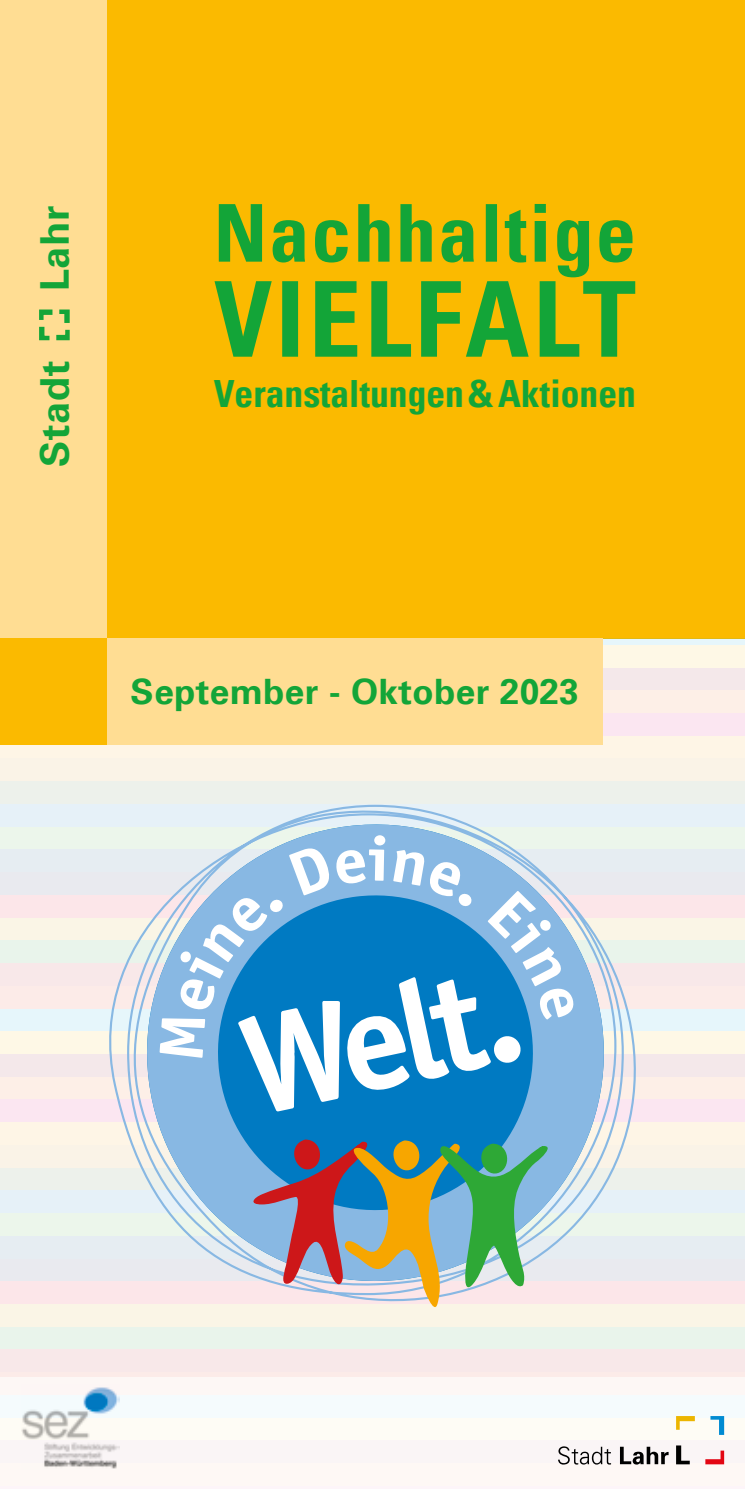
<style>
.page{position:relative;width:745px;height:1489px;background:#fff}
.page>*{position:absolute;margin:0;border:0;box-sizing:border-box;transform-origin:0 0}
.t1{font:700 condensed 105px "Univers";letter-spacing:.035em;color:#13a538}
.t2{font:700 condensed 80px "Univers";letter-spacing:.025em;color:#13a538}
.t3{font:700 39.5px "Univers";letter-spacing:.02em;color:#13a538}
.t4{font:700 condensed 37.5px "Univers";color:#13a538}
.t5{font:700 35px "Univers";letter-spacing:.01em;color:#13a538}
</style>
<div class="page">
<div style="left:1px;top:0;width:743px;height:638px;background:#fbba00"></div>
<div style="left:0;top:638px;width:744px;height:7px;background:#e6f6fb"></div>
<div style="left:0;top:645px;width:744px;height:22px;background:#fef8e6"></div>
<div style="left:0;top:667px;width:744px;height:23px;background:#f4e8ea"></div>
<div style="left:0;top:690px;width:744px;height:23px;background:#fdefe7"></div>
<div style="left:0;top:713px;width:744px;height:22px;background:#fbe6f1"></div>
<div style="left:0;top:735px;width:744px;height:23px;background:#fef5e6"></div>
<div style="left:0;top:758px;width:744px;height:23px;background:#faf3e7"></div>
<div style="left:0;top:781px;width:744px;height:23px;background:#edf1eb"></div>
<div style="left:0;top:804px;width:744px;height:22px;background:#e6f1f8"></div>
<div style="left:0;top:826px;width:744px;height:23px;background:#ecf6eb"></div>
<div style="left:0;top:849px;width:744px;height:23px;background:#e6edf2"></div>
<div style="left:0;top:872px;width:744px;height:23px;background:#e9eaef"></div>
<div style="left:0;top:895px;width:744px;height:22px;background:#fce6e9"></div>
<div style="left:0;top:917px;width:744px;height:23px;background:#faf5e6"></div>
<div style="left:0;top:940px;width:744px;height:23px;background:#e9f4eb"></div>
<div style="left:0;top:963px;width:744px;height:22px;background:#f8e8e9"></div>
<div style="left:0;top:985px;width:744px;height:23px;background:#fcebe8"></div>
<div style="left:0;top:1008px;width:744px;height:23px;background:#e6f6fb"></div>
<div style="left:0;top:1031px;width:744px;height:23px;background:#fef8e6"></div>
<div style="left:0;top:1054px;width:744px;height:22px;background:#f4e8ea"></div>
<div style="left:0;top:1076px;width:744px;height:23px;background:#fdefe7"></div>
<div style="left:0;top:1099px;width:744px;height:23px;background:#fbe6f1"></div>
<div style="left:0;top:1122px;width:744px;height:22px;background:#fef5e6"></div>
<div style="left:0;top:1144px;width:744px;height:23px;background:#faf3e7"></div>
<div style="left:0;top:1167px;width:744px;height:23px;background:#edf1eb"></div>
<div style="left:0;top:1190px;width:744px;height:23px;background:#e6f1f8"></div>
<div style="left:0;top:1213px;width:744px;height:22px;background:#ecf6eb"></div>
<div style="left:0;top:1235px;width:744px;height:23px;background:#e6edf2"></div>
<div style="left:0;top:1258px;width:744px;height:23px;background:#e9eaef"></div>
<div style="left:0;top:1281px;width:744px;height:22px;background:#fce6e9"></div>
<div style="left:0;top:1303px;width:744px;height:23px;background:#faf5e6"></div>
<div style="left:0;top:1326px;width:744px;height:23px;background:#e9f4eb"></div>
<div style="left:0;top:1349px;width:744px;height:23px;background:#f8e8e9"></div>
<div style="left:0;top:1372px;width:744px;height:22px;background:#fcebe8"></div>
<div style="left:0;top:0;width:106px;height:638px;background:#ffdd93"></div>
<svg style="left:39px;top:309px;width:31px;height:32px"></svg>
<div style="left:106px;top:638px;width:496px;height:106px;background:#ffdd93"></div>
<div style="left:0;top:638px;width:106px;height:106px;background:#fbba00"></div>
<div style="left:0;top:1376px;width:744px;height:112px;background:#fdf8f5"></div>
<img style="left:21px;top:1387px;width:99px;height:81px">
<svg style="left:676px;top:1416px;width:18px;height:13px"></svg>
<svg style="left:676px;top:1445px;width:13px;height:19px"></svg>
<svg style="left:705px;top:1450px;width:18px;height:14px"></svg>
<svg style="left:710px;top:1416px;width:13px;height:18px"></svg>
<svg style="left:558px;top:1446px;width:52px;height:18px"></svg>
<svg style="left:620px;top:1446px;width:48px;height:18px"></svg>
<svg style="left:109px;top:804px;width:526px;height:500px"></svg>
<svg style="left:135px;top:812px;width:480px;height:492px"></svg>
<svg style="left:159px;top:835px;width:415px;height:276px;background:#73b2dc"></svg>
<svg style="left:248px;top:1139px;width:307px;height:167px"></svg>
<p class="t3" style="left:31px;top:291px;width:88px;rotate:-90deg">Lahr</p>
<p class="t3" style="left:31px;top:467px;width:108px;rotate:-90deg">Stadt</p>
<h2 class="t2" style="left:213px;top:184px;width:423px">Nachhaltige</h2>
<h1 class="t1" style="left:213px;top:255px;width:423px">VIELFALT</h1>
<p class="t4" style="left:213px;top:370px;width:423px">Veranstaltungen &amp; Aktionen</p>
<p class="t5" style="left:130px;top:671px;width:449px">September - Oktober 2023</p>
</div>
